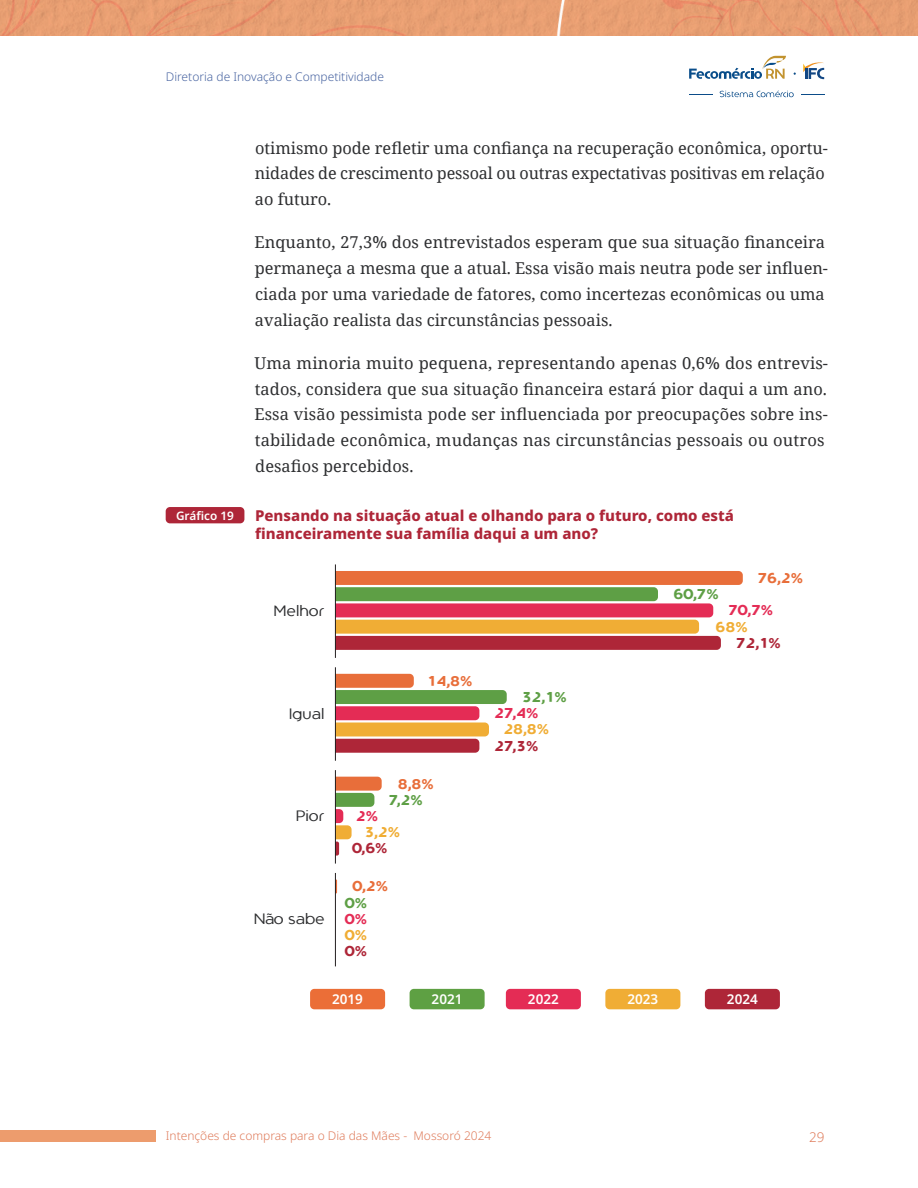
<style>
.page{position:relative;width:918px;height:1188px;background:#fff}
.page>*{position:absolute;margin:0;border:0;box-sizing:border-box;transform-origin:0 0}
.t1{font:16.35px/25.8px "Noto Serif";color:#2d2e30}
.t2{font:800 15px/18px "Noto Sans";color:#ae2638}
.t3{font:15px "Comercio Sans";letter-spacing:.01em;color:#2d2e30}
.t4{font:700 14.25px "Comercio Sans";color:#e86e3a}
.t5{font:700 14.25px "Comercio Sans";color:#5e9f45}
.t6{font:700 14.25px "Comercio Sans";color:#ae2638}
.t7{font:700 14.25px "Comercio Sans";color:#e42c55}
.t8{font:700 14.25px "Comercio Sans";color:#f0ad35}
.t9{font:600 13.5px "Noto Sans";color:#fff}
.t10{font:300 13.5px "Noto Sans";color:#df7b5a}
.t11{font:300 12px "Noto Sans";color:#df7b5a}
.t12{font:300 12px "Noto Sans";color:#4864a1}
.t13{font:600 11.7px "Noto Sans";color:#fff}
</style>
<div class="page">
<svg style="left:689px;top:90px;width:105px;height:8px"></svg>
<svg style="left:689px;top:56px;width:97px;height:23px"></svg>
<svg style="left:803px;top:62px;width:21px;height:17px"></svg>
<div style="left:0;top:1130px;width:156px;height:11px;background:#ed9c6d"></div>
<img style="left:0;top:0;width:918px;height:35px">
<svg style="left:336px;top:571px;width:407px;height:79px"></svg>
<hr style="left:335px;top:564px;width:1px;height:94px;background:#231f20">
<svg style="left:336px;top:674px;width:171px;height:79px"></svg>
<hr style="left:335px;top:667px;width:1px;height:94px;background:#231f20">
<svg style="left:336px;top:777px;width:46px;height:79px"></svg>
<hr style="left:335px;top:770px;width:1px;height:94px;background:#231f20">
<svg style="left:336px;top:879px;width:1px;height:14px"></svg>
<hr style="left:335px;top:873px;width:1px;height:93px;background:#231f20">
<div style="left:166px;top:507px;width:78px;height:16px;background:#ae2638;border-radius:4px"></div>
<div style="left:506px;top:989px;width:75px;height:20px;background:#e42c55;border-radius:4px"></div>
<div style="left:310px;top:989px;width:75px;height:20px;background:#eb6e37;border-radius:4px"></div>
<div style="left:605px;top:989px;width:75px;height:20px;background:#f0ad35;border-radius:4px"></div>
<div style="left:410px;top:989px;width:75px;height:20px;background:#5ea043;border-radius:4px"></div>
<div style="left:705px;top:989px;width:75px;height:20px;background:#ae2638;border-radius:4px"></div>
<p class="t12" style="left:166px;top:68px;width:220px">Diretoria de Inovação e Competitividade</p>
<p class="t13" style="left:176px;top:507px;width:59px">Gráfico 19</p>
<p class="t1" style="left:255px;top:134px;width:575px">otimismo pode refletir uma confiança na recuperação econômica, oportu&shy;nidades de crescimento pessoal ou outras expectativas positivas em relação ao futuro.</p>
<p class="t1" style="left:254px;top:229px;width:575px">Enquanto, 27,3% dos entrevistados esperam que sua situação financeira permaneça a mesma que a atual. Essa visão mais neutra pode ser influen&shy;ciada por uma variedade de fatores, como incertezas econômicas ou uma avaliação realista das circunstâncias pessoais.</p>
<p class="t1" style="left:254px;top:349px;width:575px">Uma minoria muito pequena, representando apenas 0,6% dos entrevis&shy;tados, considera que sua situação financeira estará pior daqui a um ano.<br>Essa visão pessimista pode ser influenciada por preocupações sobre ins&shy;tabilidade econômica, mudanças nas circunstâncias pessoais ou outros desafios percebidos.</p>
<p class="t2" style="left:255px;top:507px;width:480px">Pensando na situação atual e olhando para o futuro, como está financeiramente sua família daqui a um ano?</p>
<p class="t4" style="left:758px;top:570px;width:47px">76,2%</p>
<p class="t5" style="left:674px;top:586px;width:46px">60,7%</p>
<p class="t3" style="left:273px;top:602px;width:52px">Melhor</p>
<p class="t7" style="left:728px;top:602px;width:46px">70,7%</p>
<p class="t8" style="left:716px;top:618px;width:33px">68%</p>
<p class="t6" style="left:736px;top:634px;width:46px">72,1%</p>
<p class="t4" style="left:427px;top:672px;width:47px">14,8%</p>
<p class="t3" style="left:288px;top:705px;width:37px">Igual</p>
<p class="t5" style="left:522px;top:689px;width:46px">32,1%</p>
<p class="t7" style="left:494px;top:705px;width:45px">27,4%</p>
<p class="t8" style="left:503px;top:721px;width:47px">28,8%</p>
<p class="t6" style="left:494px;top:737px;width:45px">27,3%</p>
<p class="t4" style="left:398px;top:775px;width:37px">8,8%</p>
<p class="t5" style="left:388px;top:791px;width:35px">7,2%</p>
<p class="t3" style="left:296px;top:808px;width:30px">Pior</p>
<p class="t7" style="left:356px;top:808px;width:23px">2%</p>
<p class="t8" style="left:364px;top:824px;width:37px">3,2%</p>
<p class="t6" style="left:352px;top:840px;width:37px">0,6%</p>
<p class="t3" style="left:253px;top:911px;width:72px">Não sabe</p>
<p class="t4" style="left:352px;top:878px;width:37px">0,2%</p>
<p class="t8" style="left:345px;top:927px;width:23px">0%</p>
<p class="t5" style="left:345px;top:894px;width:23px">0%</p>
<p class="t6" style="left:345px;top:943px;width:23px">0%</p>
<p class="t7" style="left:345px;top:911px;width:23px">0%</p>
<p class="t9" style="left:332px;top:990px;width:32px">2019</p>
<p class="t9" style="left:432px;top:990px;width:32px">2021</p>
<p class="t9" style="left:528px;top:990px;width:32px">2022</p>
<p class="t9" style="left:627px;top:990px;width:32px">2023</p>
<p class="t9" style="left:727px;top:990px;width:32px">2024</p>
<p class="t11" style="left:166px;top:1127px;width:327px">Intenções de compras para o Dia das Mães - Mossoró 2024</p>
<p class="t10" style="left:809px;top:1127px;width:17px">29</p>
</div>
